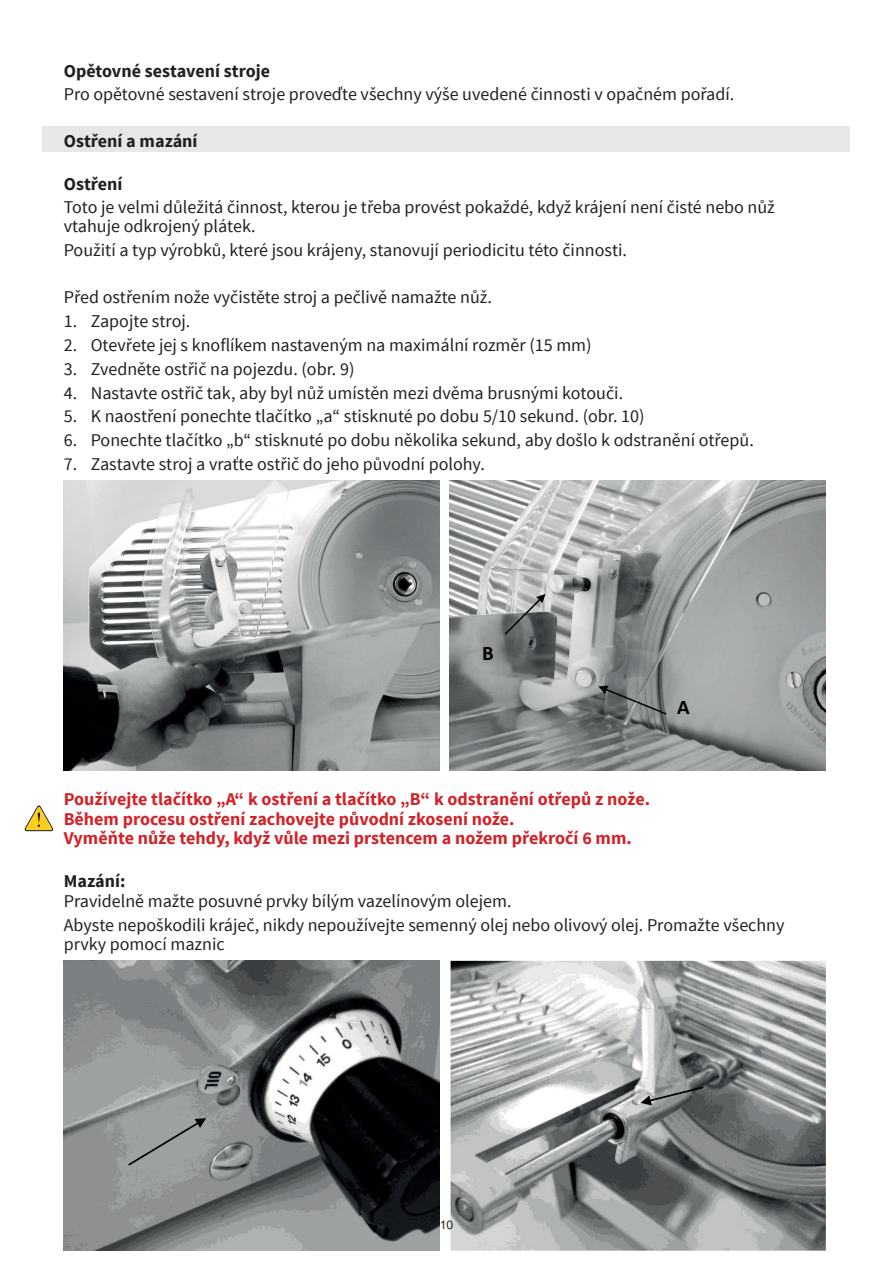
<style>
.page{position:relative;width:893px;height:1263px;background:#fff}
.page>*{position:absolute;margin:0;border:0;box-sizing:border-box;transform-origin:0 0}
.t1{font:700 20.7px "Calibri";color:#000001}
.t2{font:18px/19.5px "Source Sans Pro";color:#231f20}
.t3{font:700 18px/19.5px "Source Sans Pro";color:#d1232a}
.t4{font:700 18px "Source Sans Pro";color:#231f20}
.t5{font:16.35px "Calibri";color:#000001}
.t6{font:12px "Arial";color:#231f20}
</style>
<div class="page">
<div style="left:43px;top:127px;width:807px;height:25px;background:#e6e7e9"></div>
<svg style="left:24px;top:805px;width:30px;height:26px"></svg>
<img style="left:64px;top:480px;width:375px;height:290px">
<img style="left:450px;top:480px;width:375px;height:290px">
<svg style="left:598px;top:686px;width:69px;height:28px;background:#6d7071"></svg>
<svg style="left:505px;top:594px;width:41px;height:41px;background:#808383"></svg>
<img style="left:64px;top:961px;width:376px;height:289px">
<svg style="left:128px;top:1118px;width:78px;height:47px;background:#949899"></svg>
<img style="left:451px;top:961px;width:375px;height:289px">
<svg style="left:641px;top:1086px;width:62px;height:19px"></svg>
<svg style="left:451px;top:1220px;width:2px;height:9px"></svg>
<p class="t4" style="left:64px;top:60px;width:208px">Opětovné sestavení stroje</p>
<p class="t2" style="left:64px;top:84px;width:672px">Pro opětovné sestavení stroje proveďte všechny výše uvedené činnosti v opačném pořadí.</p>
<p class="t4" style="left:64px;top:130px;width:135px">Ostření a mazání</p>
<p class="t4" style="left:64px;top:173px;width:60px">Ostření</p>
<p class="t2" style="left:64px;top:197px;width:713px">Toto je velmi důležitá činnost, kterou je třeba provést pokaždé, když krájení není čisté nebo nůž vtahuje odkrojený plátek.</p>
<p class="t2" style="left:64px;top:241px;width:565px">Použití a typ výrobků, které jsou krájeny, stanovují periodicitu této činnosti.</p>
<p class="t2" style="left:64px;top:288px;width:430px">Před ostřením nože vyčistěte stroj a pečlivě namažte nůž.</p>
<p class="t2" style="left:64px;top:312px;width:128px">1. Zapojte stroj.</p>
<p class="t2" style="left:64px;top:336px;width:529px">2. Otevřete jej s knoflíkem nastaveným na maximální rozměr (15 mm)</p>
<p class="t2" style="left:64px;top:359px;width:292px">3. Zvedněte ostřič na pojezdu. (obr. 9)</p>
<p class="t2" style="left:64px;top:383px;width:561px">4. Nastavte ostřič tak, aby byl nůž umístěn mezi dvěma brusnými kotouči.</p>
<p class="t2" style="left:64px;top:407px;width:582px">5. K naostření ponechte tlačítko „a“ stisknuté po dobu 5/10 sekund. (obr. 10)</p>
<p class="t2" style="left:64px;top:431px;width:692px">6. Ponechte tlačítko „b“ stisknuté po dobu několika sekund, aby došlo k odstranění otřepů.</p>
<p class="t2" style="left:64px;top:454px;width:423px">7. Zastavte stroj a vraťte ostřič do jeho původní polohy.</p>
<p class="t5" style="left:233px;top:462px;width:43px">Obr. 9</p>
<p class="t1" style="left:482px;top:639px;width:13px">B</p>
<p class="t1" style="left:677px;top:692px;width:14px">A</p>
<p class="t3" style="left:64px;top:790px;width:588px">Používejte tlačítko „A“ k ostření a tlačítko „B“ k odstranění otřepů z nože.<br>Během procesu ostření zachovejte původní zkosení nože.<br>Vyměňte nůže tehdy, když vůle mezi prstencem a nožem překročí 6 mm.</p>
<p class="t4" style="left:64px;top:870px;width:63px">Mazání:</p>
<p class="t2" style="left:64px;top:889px;width:722px;line-height:23.7px">Pravidelně mažte posuvné prvky bílým vazelínovým olejem.<br>Abyste nepoškodili kráječ, nikdy nepoužívejte semenný olej nebo olivový olej. Promažte všechny</p>
<p class="t2" style="left:64px;top:935px;width:162px">prvky pomocí maznic</p>
<p class="t6" style="left:440px;top:1217px;width:15px">10</p>
</div>
